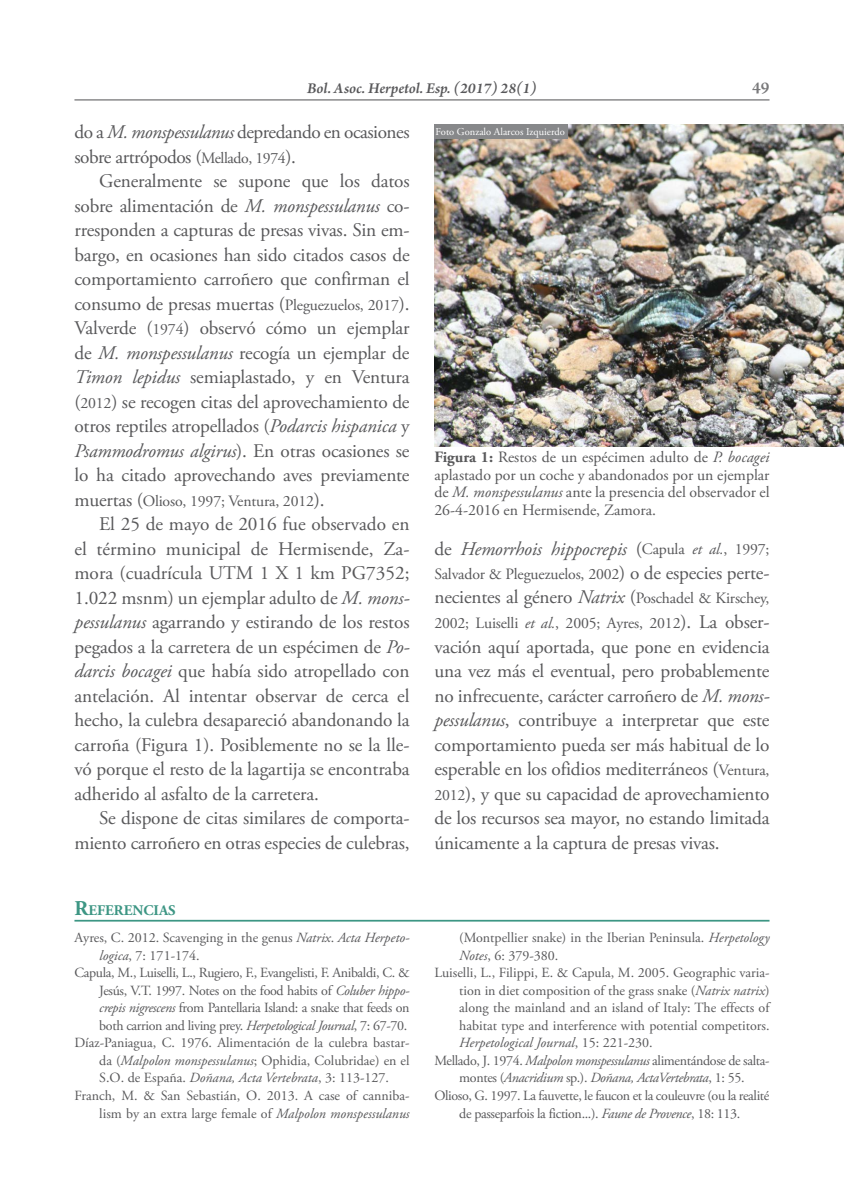
<style>
.page{position:relative;width:844px;height:1191px;background:#fff}
.page>*{position:absolute;margin:0;border:0;box-sizing:border-box;transform-origin:0 0}
.t1{font:19.25px/24.5px "Adobe Garamond Pro";letter-spacing:-.01em;color:#58585a;text-align:justify}
.t2{font:italic 19.25px "Adobe Garamond Pro";letter-spacing:-.01em;color:#58585a}
.t3{font:600 17.5px "Arno Pro";color:#58585a}
.t4{font:15.75px/17.5px "Adobe Garamond Pro";letter-spacing:-.01em;color:#58585a;text-align:justify}
.t5{font:italic 600 15.75px "Arno Pro";color:#58585a}
.t6{font:700 14.7px "Adobe Garamond Pro";color:#3d9684}
.t7{font:14px "Adobe Garamond Pro";color:#58585a}
.t8{font:14px "Adobe Garamond Pro";letter-spacing:-.025em;color:#58585a}
.t9{font:italic 14px "Adobe Garamond Pro";letter-spacing:-.025em;color:#58585a}
.t10{font:italic 14px "Adobe Garamond Pro";color:#58585a}
.t11{font:10.5px "Adobe Garamond Pro";color:#fff}
.s1{font-style:italic}
.s2{font-size:15.75px}
.s3{font-size:19.25px}
.s4{font-weight:700}
.s5{font-style:normal}
.s6{font-style:normal;font-size:15.75px}
.s7{font-style:italic;font-size:19.25px}
.s8{font-size:21px}
</style>
<div class="page">
<hr style="left:74px;top:99px;width:695px;height:2px;background:#58585a">
<img style="left:434px;top:124px;width:409px;height:322px">
<div style="left:434px;top:124px;width:133px;height:15px;background:#87888a"></div>
<hr style="left:74px;top:920px;width:695px;height:1px;background:#3d9684">
<p class="t5" style="left:307px;top:79px;width:231px">Bol. Asoc. Herpetol. Esp. (2017) 28(1)</p>
<p class="t3" style="left:752px;top:78px;width:19px">49</p>
<p class="t1" style="left:74px;top:120px;width:336px">do a <span class="s1">M. monspessulanus</span> depredando en ocasiones</p>
<p class="t11" style="left:435px;top:126px;width:131px">Foto Gonzalo Alarcos Izquierdo</p>
<p class="t1" style="left:74px;top:145px;width:223px">sobre artrópodos (<span class="s2">Mellado, 1974</span>).</p>
<p class="t1" style="left:99px;top:169px;width:312px">Generalmente se supone que los datos</p>
<p class="t1" style="left:74px;top:194px;width:336px">sobre alimentación de <span class="s1">M. monspessulanus</span> co-</p>
<p class="t1" style="left:74px;top:218px;width:336px">rresponden a capturas de presas vivas. Sin em-</p>
<p class="t1" style="left:74px;top:243px;width:336px">bargo, en ocasiones han sido citados casos de</p>
<p class="t1" style="left:74px;top:267px;width:336px">comportamiento carroñero que confirman el</p>
<p class="t1" style="left:74px;top:292px;width:336px">consumo de presas muertas (<span class="s2">Pleguezuelos, 2017</span>).</p>
<p class="t1" style="left:74px;top:316px;width:336px">Valverde (<span class="s2">1974</span>) observó cómo un ejemplar</p>
<p class="t1" style="left:74px;top:341px;width:336px">de <span class="s1">M. monspessulanus</span> recogía un ejemplar de</p>
<p class="t1" style="left:74px;top:365px;width:336px"><span class="s1">Timon lepidus</span> semiaplastado, y en Ventura</p>
<p class="t1" style="left:74px;top:390px;width:336px">(<span class="s2">2012</span>) se recogen citas del aprovechamiento de</p>
<p class="t1" style="left:74px;top:414px;width:336px">otros reptiles atropellados (<span class="s1">Podarcis hispanica</span> y</p>
<p class="t1" style="left:74px;top:439px;width:336px"><span class="s1">Psammodromus algirus</span>). En otras ocasiones se</p>
<p class="t1" style="left:74px;top:463px;width:336px">lo ha citado aprovechando aves previamente</p>
<p class="t4" style="left:74px;top:492px;width:251px"><span class="s3">muertas (</span>Olioso, 1997; Ventura, 2012<span class="s3">).</span></p>
<p class="t1" style="left:74px;top:512px;width:337px;text-indent:25px">El 25 de mayo de 2016 fue observado en el término municipal de Hermisende, Za&shy;mora (cuadrícula UTM 1 X 1 km PG7352; 1.022 msnm) un ejemplar adulto de <span class="s1">M. mons&shy;pessulanus</span> agarrando y estirando de los restos pegados a la carretera de un espécimen de <span class="s1">Po&shy;darcis bocagei</span> que había sido atropellado con antelación. Al intentar observar de cerca el hecho, la culebra desapareció abandonando la carroña (Figura 1). Posiblemente no se la lle&shy;vó porque el resto de la lagartija se encontraba adherido al asfalto de la carretera.</p>
<p class="t1" style="left:74px;top:806px;width:336px;text-align:right">Se dispone de citas similares de comporta&shy;miento carroñero en otras especies de culebras,</p>
<p class="t4" style="left:434px;top:449px;width:336px"><span class="s4">Figura 1:</span> Restos de un espécimen adulto de <span class="s1">P. bocagei </span>aplastado por un coche y abandonados por un ejemplar de <span class="s1">M. monspessulanus</span> ante la presencia del observador el 26-4-2016 en Hermisende, Zamora.</p>
<p class="t2" style="left:434px;top:537px;width:336px"><span class="s5">de</span> Hemorrhois hippocrepis <span class="s5">(</span><span class="s6">Capula</span> <span class="s2">et al.</span><span class="s6">, 1997;</span></p>
<p class="t4" style="left:434px;top:562px;width:336px;line-height:24.5px">Salvador &amp; Pleguezuelos, 2002<span class="s3">) o de especies perte&shy;necientes al género</span> <span class="s7">Natrix</span> <span class="s3">(</span>Poschadel &amp; Kirschey, 2002; Luiselli <span class="s1">et al.</span>, 2005; Ayres, 2012<span class="s3">). La obser-</span></p>
<p class="t1" style="left:434px;top:635px;width:337px">vación aquí aportada, que pone en evidencia una vez más el eventual, pero probablemente no infrecuente, carácter carroñero de <span class="s1">M. mons&shy;pessulanus</span>, contribuye a interpretar que este comportamiento pueda ser más habitual de lo esperable en los ofidios mediterráneos (<span class="s2">Ventura, 2012</span>), y que su capacidad de aprovechamiento de los recursos sea mayor, no estando limitada únicamente a la captura de presas vivas.</p>
<p class="t6" style="left:74px;top:901px;width:103px"><span class="s8">R</span>EFERENCIAS</p>
<p class="t7" style="left:74px;top:929px;width:336px">Ayres, C. 2012. Scavenging in the genus <span class="s1">Natrix</span>. <span class="s1">Acta Herpeto-</span></p>
<p class="t7" style="left:99px;top:947px;width:102px"><span class="s1">logica</span>, 7: 171-174.</p>
<p class="t8" style="left:74px;top:964px;width:336px">Capula, M., Luiselli, L., Rugiero, F., Evangelisti, F. Anibaldi, C. &amp;</p>
<p class="t8" style="left:99px;top:982px;width:312px">Jesús, V.T. 1997. Notes on the food habits of <span class="s1">Coluber hippo-</span></p>
<p class="t8" style="left:99px;top:999px;width:312px"><span class="s1">crepis nigrescens</span> from Pantellaria Island: a snake that feeds on</p>
<p class="t8" style="left:99px;top:1017px;width:309px">both carrion and living prey. <span class="s1">Herpetological Journal</span>, 7: 67-70.</p>
<p class="t7" style="left:74px;top:1034px;width:336px">Díaz-Paniagua, C. 1976. Alimentación de la culebra bastar-</p>
<p class="t7" style="left:99px;top:1052px;width:312px">da (<span class="s1">Malpolon monspessulanus</span>; Ophidia, Colubridae) en el</p>
<p class="t7" style="left:99px;top:1069px;width:291px">S.O. de España. <span class="s1">Doñana, Acta Vertebrata</span>, 3: 113-127.</p>
<p class="t7" style="left:74px;top:1087px;width:336px">Franch, M. &amp; San Sebastián, O. 2013. A case of canniba-</p>
<p class="t7" style="left:99px;top:1104px;width:312px">lism by an extra large female of <span class="s1">Malpolon monspessulanus</span></p>
<p class="t7" style="left:459px;top:929px;width:312px">(Montpellier snake) in the Iberian Peninsula. <span class="s1">Herpetology</span></p>
<p class="t7" style="left:459px;top:947px;width:101px"><span class="s1">Notes</span>, 6: 379-380.</p>
<p class="t7" style="left:434px;top:964px;width:336px">Luiselli, L., Filippi, E. &amp; Capula, M. 2005. Geographic varia-</p>
<p class="t7" style="left:459px;top:982px;width:312px">tion in diet composition of the grass snake (<span class="s1">Natrix natrix</span>)</p>
<p class="t7" style="left:459px;top:999px;width:312px">along the mainland and an island of Italy: The effects of</p>
<p class="t7" style="left:459px;top:1017px;width:312px">habitat type and interference with potential competitors.</p>
<p class="t10" style="left:459px;top:1034px;width:195px">Herpetological Journal<span class="s5">, 15: 221-230.</span></p>
<p class="t8" style="left:434px;top:1052px;width:336px">Mellado, J. 1974. <span class="s1">Malpolon monspessulanus</span> alimentándose de salta-</p>
<p class="t9" style="left:459px;top:1069px;width:287px"><span class="s5">montes (</span>Anacridium <span class="s5">sp.).</span> Doñana, ActaVertebrata<span class="s5">, 1: 55.</span></p>
<p class="t8" style="left:434px;top:1087px;width:336px">Olioso, G. 1997. La fauvette, le faucon et la couleuvre (ou la realité</p>
<p class="t8" style="left:459px;top:1104px;width:282px">de passeparfois la fiction...). <span class="s1">Faune de Provence</span>, 18: 113.</p>
</div>
